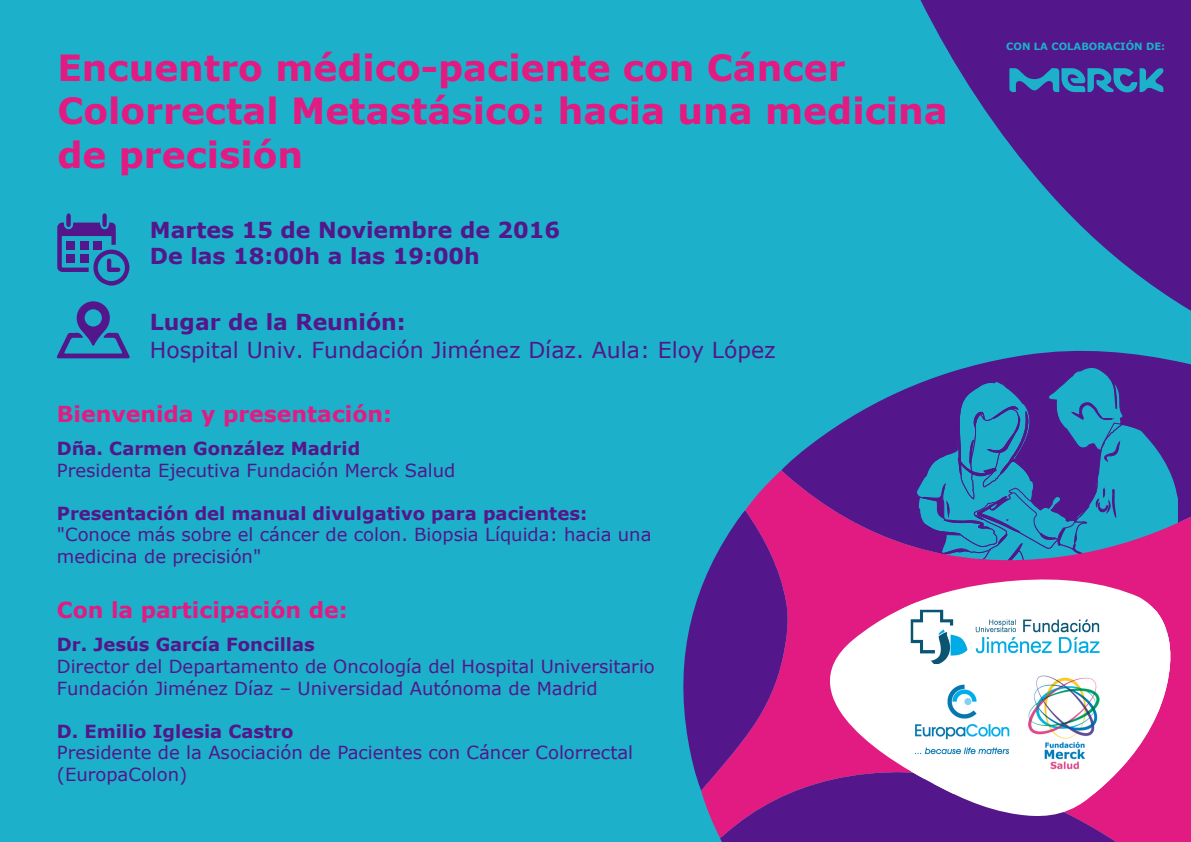
<style>
.page{position:relative;width:1191px;height:842px;background:#1cb0ca}
.page>*{position:absolute;margin:0;border:0;box-sizing:border-box;transform-origin:0 0}
.t1{font:700 36px/43.2px "Verdana";color:#e21b82}
.t2{font:700 22px/26.4px "Verdana";color:#53168b}
.t3{font:22px "Verdana";color:#53168b}
.t4{font:700 22px "Verdana";color:#e21b82}
.t5{font:18px/21.6px "Verdana";color:#53168b}
.t6{font:700 18px "Verdana";color:#53168b}
.t7{font:700 10px "Verdana";color:#1cb0ca}
</style>
<div class="page">
<svg style="left:920px;top:0;width:271px;height:311px;fill:#53168b"></svg>
<svg style="left:1009px;top:68px;width:154px;height:24px"></svg>
<svg style="left:683px;top:350px;width:496px;height:440px"></svg>
<svg style="left:701px;top:405px;width:490px;height:437px"></svg>
<svg style="left:57px;top:213px;width:72px;height:73px"></svg>
<svg style="left:56px;top:301px;width:74px;height:57px"></svg>
<svg style="left:779px;top:577px;width:393px;height:242px;background:#d163ab"></svg>
<img style="left:934px;top:670px;width:236px;height:123px">
<img style="left:911px;top:671px;width:108px;height:108px">
<div style="left:901px;top:603px;width:209px;height:68px;background:#fff"></div>
<img style="left:910px;top:610px;width:190px;height:54px">
<div style="left:1104px;top:610px;width:68px;height:60px;background:#fff"></div>
<h1 class="t1" style="left:57px;top:47px;width:892px">Encuentro médico-paciente con Cáncer<br>Colorrectal Metastásico: hacia una medicina de precisión</h1>
<p class="t2" style="left:150px;top:217px;width:411px">Martes 15 de Noviembre de 2016<br>De las 18:00h a las 19:00h</p>
<p class="t2" style="left:150px;top:308px;width:257px">Lugar de la Reunión:</p>
<p class="t3" style="left:150px;top:336px;width:627px">Hospital Univ. Fundación Jiménez Díaz. Aula: Eloy López</p>
<p class="t4" style="left:57px;top:399px;width:337px">Bienvenida y presentación:</p>
<p class="t6" style="left:57px;top:437px;width:305px">Dña. Carmen González Madrid</p>
<p class="t5" style="left:57px;top:459px;width:400px">Presidenta Ejecutiva Fundación Merck Salud</p>
<p class="t6" style="left:57px;top:501px;width:532px">Presentación del manual divulgativo para pacientes:</p>
<p class="t5" style="left:57px;top:524px;width:596px">"Conoce más sobre el cáncer de colon. Biopsia Líquida: hacia una medicina de precisión"</p>
<p class="t4" style="left:57px;top:596px;width:292px">Con la participación de:</p>
<p class="t6" style="left:57px;top:633px;width:259px">Dr. Jesús García Foncillas</p>
<p class="t5" style="left:57px;top:656px;width:599px">Director del Departamento de Oncología del Hospital Universitario<br>Fundación Jiménez Díaz – Universidad Autónoma de Madrid</p>
<p class="t6" style="left:57px;top:719px;width:238px">D. Emilio Iglesia Castro</p>
<p class="t5" style="left:57px;top:742px;width:578px">Presidente de la Asociación de Pacientes con Cáncer Colorrectal (EuropaColon)</p>
<p class="t7" style="left:1006px;top:40px;width:160px">CON LA COLABORACIÓN DE:</p>
</div>
